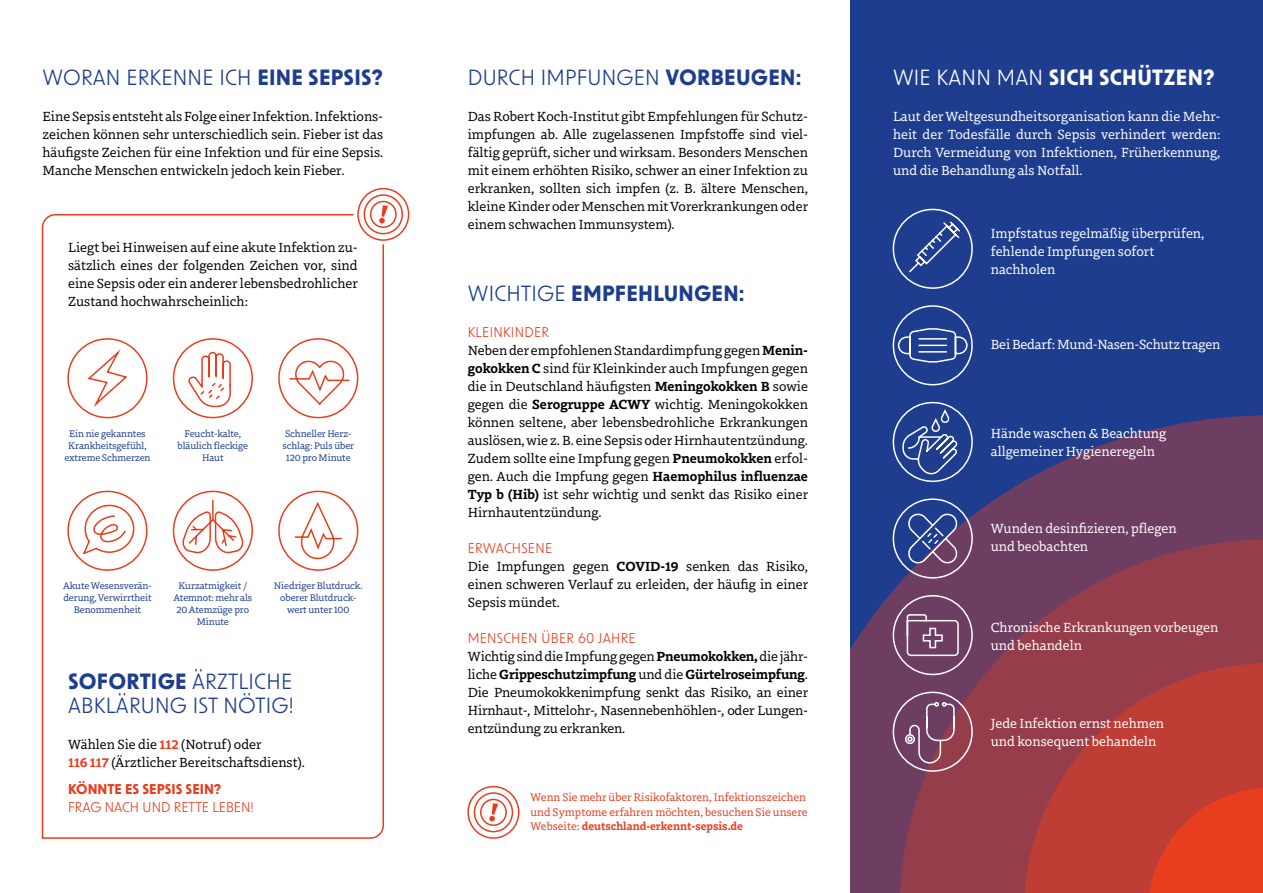
<style>
.page{position:relative;width:1263px;height:893px;background:#fff}
.page>*{position:absolute;margin:0;border:0;box-sizing:border-box;transform-origin:0 0}
.t1{font:21px/24px "New Order";letter-spacing:.01em;color:#1e3d8e}
.t2{font:700 21px "New Order";letter-spacing:.01em;color:#fff}
.t3{font:700 21px "New Order";letter-spacing:.01em;color:#1e3d8e}
.t4{font:13.5px/18px "Dovetail MVB";color:#000;text-align:justify}
.t5{font:13.5px/18px "Dovetail MVB";color:#fff}
.t6{font:13.5px "New Order";letter-spacing:.02em;color:#e73e1f}
.t7{font:13.5px "New Order";color:#e73e1f}
.t8{font:700 13.5px "New Order";color:#e73e1f}
.t9{font:11.25px/14.4px "Dovetail MVB";color:#e73e1f}
.t10{font:9.75px/12px "Dovetail MVB";letter-spacing:-.01em;color:#1e3d8e;text-align:center}
.s1{font-weight:700}
.s2{font-weight:700;color:#e73e1f}
.s3{font-weight:400}
</style>
<div class="page">
<div style="left:850px;top:0;width:413px;height:893px;background:#1e3d8e"></div>
<svg style="left:850px;top:415px;width:413px;height:478px;background:#843e56"></svg>
<svg style="left:41px;top:214px;width:343px;height:625px"></svg>
<div style="left:67px;top:338px;width:81px;height:80px;border:2px solid #e73e1f;border-radius:50%"></div>
<div style="left:893px;top:305px;width:80px;height:80px;border:2px solid #fff;border-radius:50%"></div>
<div style="left:893px;top:209px;width:80px;height:80px;border:2px solid #fff;border-radius:50%"></div>
<div style="left:893px;top:402px;width:80px;height:80px;border:2px solid #fff;border-radius:50%"></div>
<div style="left:893px;top:498px;width:80px;height:81px;border:2px solid #fff;border-radius:50%"></div>
<div style="left:893px;top:595px;width:80px;height:80px;border:2px solid #fff;border-radius:50%"></div>
<div style="left:893px;top:692px;width:80px;height:80px;border:2px solid #fff;border-radius:50%"></div>
<div style="left:67px;top:491px;width:81px;height:80px;border:2px solid #e73e1f;border-radius:50%"></div>
<div style="left:278px;top:338px;width:80px;height:80px;border:2px solid #e73e1f;border-radius:50%"></div>
<div style="left:278px;top:491px;width:80px;height:80px;border:2px solid #e73e1f;border-radius:50%"></div>
<svg style="left:86px;top:351px;width:43px;height:59px"></svg>
<svg style="left:288px;top:358px;width:62px;height:48px"></svg>
<svg style="left:82px;top:504px;width:53px;height:51px"></svg>
<svg style="left:180px;top:214px;width:66px;height:625px"></svg>
<svg style="left:187px;top:499px;width:50px;height:48px"></svg>
<svg style="left:294px;top:500px;width:49px;height:60px"></svg>
<svg style="left:909px;top:220px;width:52px;height:53px"></svg>
<svg style="left:897px;top:327px;width:71px;height:37px"></svg>
<svg style="left:902px;top:407px;width:57px;height:70px"></svg>
<svg style="left:906px;top:511px;width:53px;height:55px"></svg>
<svg style="left:906px;top:613px;width:53px;height:44px;background:#865f7d"></svg>
<div style="left:353px;top:184px;width:61px;height:60px;background:#fff;border-radius:50%"></div>
<svg style="left:356px;top:187px;width:54px;height:55px"></svg>
<svg style="left:467px;top:785px;width:53px;height:54px"></svg>
<svg style="left:904px;top:701px;width:51px;height:63px;background:#865571"></svg>
<h1 class="t1" style="left:43px;top:64px;width:342px">WORAN ERKENNE ICH <span class="s1">EINE SEPSIS?</span></h1>
<p class="t4" style="left:43px;top:106px;width:342px">Eine Sepsis entsteht als Folge einer Infektion. Infektions&shy;zeichen können sehr unterschiedlich sein. Fieber ist das häufigste Zeichen für eine Infektion und für eine Sepsis.<br>Manche Menschen entwickeln jedoch kein Fieber.</p>
<p class="t4" style="left:68px;top:237px;width:291px">Liegt bei Hinweisen auf eine akute Infektion zu&shy;sätzlich eines der folgenden Zeichen vor, sind eine Sepsis oder ein anderer lebensbedrohlicher Zustand hochwahrscheinlich:</p>
<p class="t10" style="left:64px;top:427px;width:88px">Ein nie gekanntes<br>Krankheitsgefühl, extreme Schmerzen</p>
<p class="t10" style="left:178px;top:427px;width:72px">Feucht-kalte, bläulich fleckige<br>Haut</p>
<p class="t10" style="left:282px;top:427px;width:73px">Schneller Herz&shy;schlag: Puls über<br>120 pro Minute</p>
<p class="t10" style="left:63px;top:579px;width:90px">Akute Wesensverän&shy;derung, Verwirrtheit<br>Benommenheit</p>
<p class="t10" style="left:173px;top:579px;width:80px">Kurzatmigkeit /<br>Atemnot: mehr als<br>20 Atemzüge pro<br>Minute</p>
<p class="t10" style="left:274px;top:579px;width:90px">Niedriger Blutdruck. oberer Blutdruck&shy;wert unter 100</p>
<h1 class="t1" style="left:68px;top:668px;width:227px"><span class="s1">SOFORTIGE</span> ÄRZTLICHE<br>ABKLÄRUNG IST NÖTIG!</h1>
<p class="t4" style="left:68px;top:734px;width:238px">Wählen Sie die <span class="s2">112</span> (Notruf) oder<br><span class="s2">116 117</span> (Ärztlicher Bereitschaftsdienst).</p>
<p class="t8" style="left:68px;top:780px;width:155px">KÖNNTE ES SEPSIS SEIN?</p>
<p class="t7" style="left:68px;top:798px;width:187px">FRAG NACH UND RETTE LEBEN!</p>
<h1 class="t1" style="left:468px;top:64px;width:335px">DURCH IMPFUNGEN <span class="s1">VORBEUGEN:</span></h1>
<p class="t4" style="left:468px;top:106px;width:342px">Das Robert Koch-Institut gibt Empfehlungen für Schutz&shy;impfungen ab. Alle zugelassenen Impfstoffe sind viel&shy;fältig geprüft, sicher und wirksam. Besonders Menschen mit einem erhöhten Risiko, schwer an einer Infektion zu erkranken, sollten sich impfen (z. B. ältere Menschen, kleine Kinder oder Menschen mit Vorerkrankungen oder einem schwachen Immunsystem).</p>
<h1 class="t3" style="left:468px;top:279px;width:278px"><span class="s3">WICHTIGE</span> EMPFEHLUNGEN:</h1>
<p class="t6" style="left:468px;top:323px;width:83px">KLEINKINDER</p>
<p class="t4" style="left:468px;top:340px;width:342px">Neben der empfohlenen Standardimpfung gegen <span class="s1">Menin&shy;gokokken C</span> sind für Kleinkinder auch Impfungen gegen die in Deutschland häufigsten <span class="s1">Meningokokken B</span> sowie gegen die <span class="s1">Serogruppe ACWY</span> wichtig. Meningokokken können seltene, aber lebensbedrohliche Erkrankungen auslösen, wie z. B. eine Sepsis oder Hirnhautentzündung.<br>Zudem sollte eine Impfung gegen <span class="s1">Pneumokokken</span> erfol&shy;gen. Auch die Impfung gegen <span class="s1">Haemophilus influenzae Typ b (Hib)</span> ist sehr wichtig und senkt das Risiko einer Hirnhautentzündung.</p>
<p class="t6" style="left:468px;top:539px;width:86px">ERWACHSENE</p>
<p class="t4" style="left:468px;top:556px;width:342px">Die Impfungen gegen <span class="s1">COVID-19</span> senken das Risiko, einen schweren Verlauf zu erleiden, der häufig in einer Sepsis mündet.</p>
<p class="t6" style="left:468px;top:629px;width:169px">MENSCHEN ÜBER 60 JAHRE</p>
<p class="t4" style="left:468px;top:646px;width:342px">Wichtig sind die Impfung gegen <span class="s1">Pneumokokken,</span> die jähr&shy;liche <span class="s1">Grippeschutzimpfung</span> und die <span class="s1">Gürtelroseimpfung</span>.<br>Die Pneumokokkenimpfung senkt das Risiko, an einer Hirnhaut-, Mittelohr-, Nasennebenhöhlen-, oder Lungen&shy;entzündung zu erkranken.</p>
<p class="t9" style="left:530px;top:789px;width:279px">Wenn Sie mehr über Risikofaktoren, Infektionszeichen und Symptome erfahren möchten, besuchen Sie unsere<br>Webseite: <span class="s1">deutschland-erkennt-sepsis.de</span></p>
<h1 class="t2" style="left:893px;top:63px;width:324px"><span class="s3">WIE KANN MAN</span> SICH SCHÜTZEN?</h1>
<p class="t5" style="left:893px;top:106px;width:329px;text-align:justify">Laut der Weltgesundheitsorganisation kann die Mehr&shy;heit der Todesfälle durch Sepsis verhindert werden:<br>Durch Vermeidung von Infektionen, Früherkennung, und die Behandlung als Notfall.</p>
<p class="t5" style="left:991px;top:223px;width:215px">Impfstatus regelmäßig überprüfen, fehlende Impfungen sofort nachholen</p>
<p class="t5" style="left:991px;top:335px;width:231px">Bei Bedarf: Mund-Nasen-Schutz tragen</p>
<p class="t5" style="left:991px;top:423px;width:177px">Hände waschen &amp; Beachtung allgemeiner Hygieneregeln</p>
<p class="t5" style="left:991px;top:518px;width:187px">Wunden desinfizieren, pflegen und beobachten</p>
<p class="t5" style="left:991px;top:618px;width:229px">Chronische Erkrankungen vorbeugen und behandeln</p>
<p class="t5" style="left:991px;top:713px;width:175px">Jede Infektion ernst nehmen und konsequent behandeln</p>
</div>
